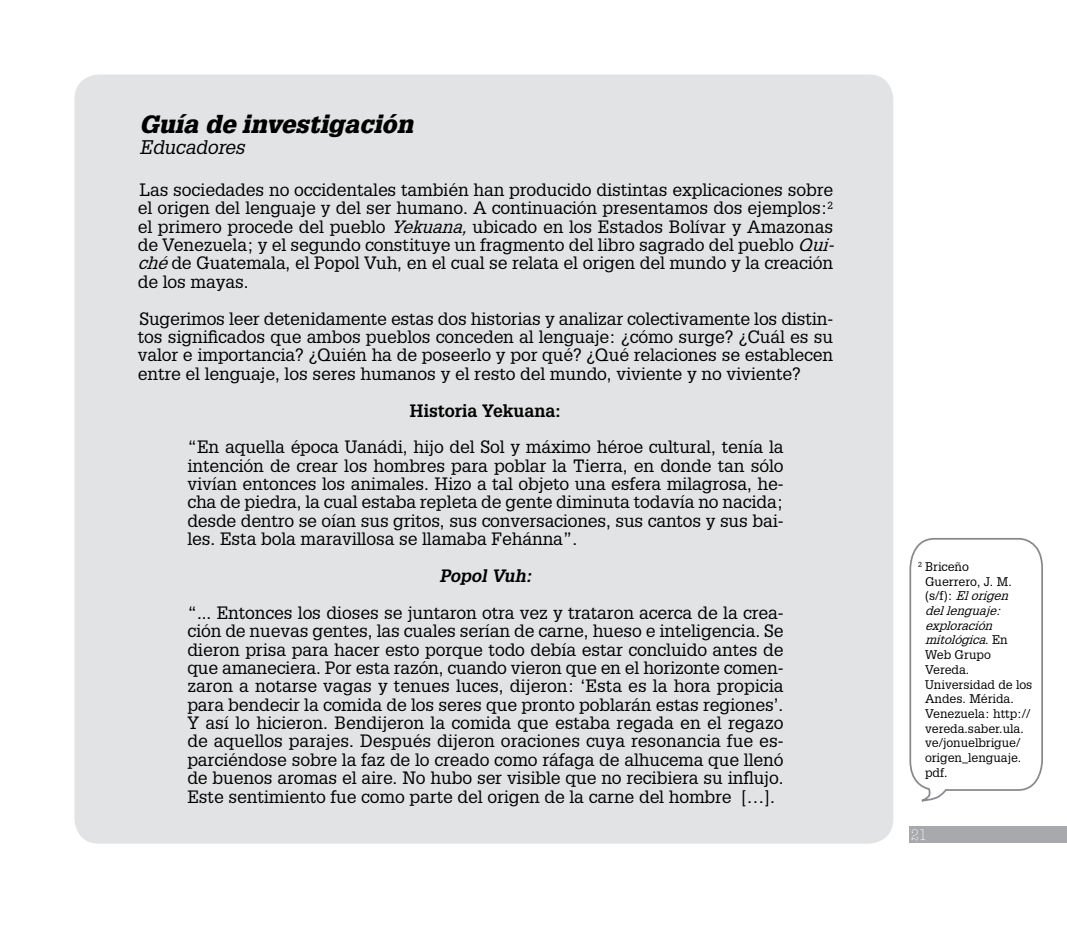
<style>
.page{position:relative;width:1067px;height:943px;background:#fff}
.page>*{position:absolute;margin:0;border:0;box-sizing:border-box;transform-origin:0 0}
.t1{font:italic 900 24.5px "Glypha LT Std";letter-spacing:.005em;color:#000}
.t2{font:italic 19.25px "Glypha LT Std";letter-spacing:-.01em;color:#000}
.t3{font:17.5px/18.4px "Glypha LT Std";letter-spacing:-.005em;color:#000;text-align:justify}
.t4{font:700 17.5px "Glypha LT Std";letter-spacing:-.005em;color:#000}
.t5{font:italic 700 17.5px "Glypha LT Std";letter-spacing:-.005em;color:#000}
.t6{font:300 condensed 15.75px "American Typewriter Std";color:#fff}
.t7{font:12.25px/14.7px "Glypha LT Std";color:#000}
.s1{font-style:italic}
</style>
<div class="page">
<div style="left:909px;top:826px;width:158px;height:17px;background:#a7a9ac"></div>
<div style="left:74px;top:74px;width:819px;height:769px;background:#e2e3e4;border-radius:25px"></div>
<svg style="left:909px;top:538px;width:134px;height:264px"></svg>
<h1 class="t1" style="left:139px;top:110px;width:275px">Guía de investigación</h1>
<p class="t2" style="left:139px;top:136px;width:107px">Educadores</p>
<p class="t3" style="left:138px;top:180px;width:703px;text-align:left">Las sociedades no occidentales también han producido distintas explicaciones sobre el origen del lenguaje y del ser humano. A continuación presentamos dos ejemplos:<sup>2 </sup>el primero procede del pueblo <span class="s1">Yekuana,</span>ubicado en los Estados Bolívar y Amazonas de Venezuela; y el segundo constituye un fragmento del libro sagrado del pueblo <span class="s1">Qui&shy;ché</span>de Guatemala, el Popol Vuh, en el cual se relata el origen del mundo y la creación de los mayas.</p>
<p class="t3" style="left:138px;top:309px;width:697px">Sugerimos leer detenidamente estas dos historias y analizar colectivamente los distin&shy;tos significados que ambos pueblos conceden al lenguaje: ¿cómo surge? ¿Cuál es su valor e importancia? ¿Quién ha de poseerlo y por qué? ¿Qué relaciones se establecen entre el lenguaje, los seres humanos y el resto del mundo, viviente y no viviente?</p>
<p class="t4" style="left:410px;top:399px;width:153px">Historia Yekuana:</p>
<p class="t3" style="left:187px;top:437px;width:597px">“En aquella época Uanádi, hijo del Sol y máximo héroe cultural, tenía la intención de crear los hombres para poblar la Tierra, en donde tan sólo vivían entonces los animales. Hizo a tal objeto una esfera milagrosa, he&shy;cha de piedra, la cual estaba repleta de gente diminuta todavía no nacida; desde dentro se oían sus gritos, sus conversaciones, sus cantos y sus bai&shy;les. Esta bola maravillosa se llamaba Fehánna”.</p>
<p class="t5" style="left:439px;top:565px;width:94px">Popol Vuh:</p>
<p class="t3" style="left:187px;top:603px;width:597px">“... Entonces los dioses se juntaron otra vez y trataron acerca de la crea&shy;ción de nuevas gentes, las cuales serían de carne, hueso e inteligencia. Se dieron prisa para hacer esto porque todo debía estar concluido antes de que amaneciera. Por esta razón, cuando vieron que en el horizonte comen&shy;zaron a notarse vagas y tenues luces, dijeron: ‘Esta es la hora propicia para bendecir la comida de los seres que pronto poblarán estas regiones’.<br>Y así lo hicieron. Bendijeron la comida que estaba re-gada en el regazo de aquellos parajes. Después dijeron oraciones cuya resonancia fue es&shy;parciéndose sobre la faz de lo creado como ráfaga de alhucema que llenó de buenos aromas el aire. No hubo ser visible que no recibie-ra su influjo.<br>Este sentimiento fue como parte del origen de la carne del hombre […].</p>
<p class="t7" style="left:925px;top:559px;width:109px;text-indent:-7px"><sup>2</sup> Briceño<br>Guerrero, J. M.<br>( s / f ) : <span class="s1">Elorigen dellenguaj e: exploración mitológica</span>. E n<br>Web Grupo<br>Vereda.<br>Universidad de los<br>Andes. Mérida.<br>Venezuela: http:// vereda.saber.ula. ve/jonuelbrigue/ origen_lenguaje. pdf.</p>
<p class="t6" style="left:910px;top:826px;width:18px">21</p>
</div>
